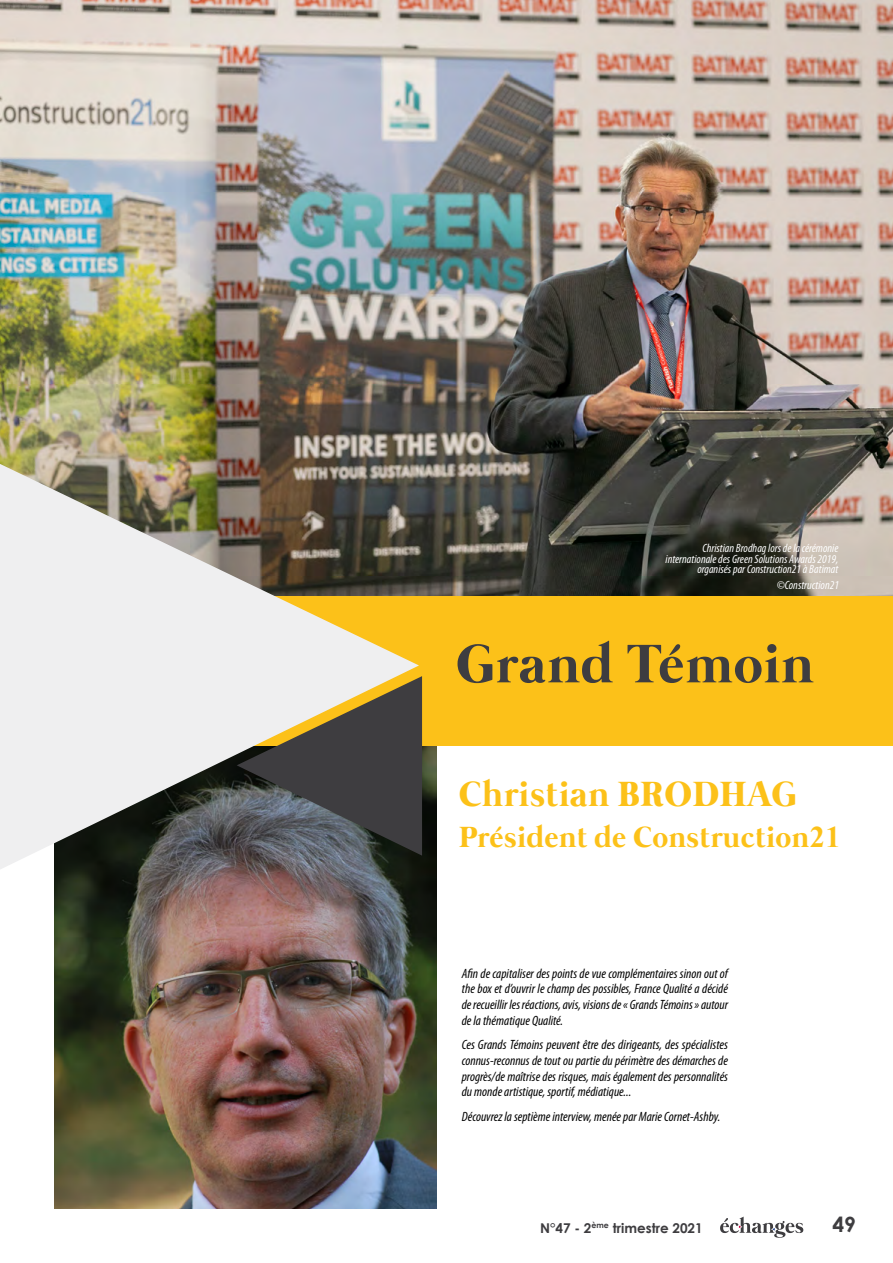
<style>
.page{position:relative;width:893px;height:1263px;background:#fff}
.page>*{position:absolute;margin:0;border:0;box-sizing:border-box;transform-origin:0 0}
.t1{font:700 55.5px "Mermaid";letter-spacing:.03em;color:#3e3d40}
.t2{font:700 36px "Mermaid";letter-spacing:.025em;color:#fcc119}
.t3{font:700 30px "Mermaid";letter-spacing:.025em;color:#fcc119}
.t4{font:700 21px "Century Gothic";color:#3e3d40}
.t5{font:italic condensed 13.5px/15.8px "Myriad Pro";color:#000;text-align:justify}
.t6{font:700 13.5px "Century Gothic";color:#3e3d40}
.t7{font:italic condensed 12px/10.5px "Myriad Pro";color:#fff;text-align:right}
.s1{font-family:"Times New Roman"}
</style>
<div class="page">
<svg style="left:720px;top:1217px;width:83px;height:21px"></svg>
<img style="left:54px;top:746px;width:383px;height:463px">
<div style="left:0;top:595px;width:893px;height:151px;background:#fcc119"></div>
<img style="left:0;top:0;width:893px;height:595px">
<svg style="left:0;top:464px;width:419px;height:406px;fill:#efeff0"></svg>
<svg style="left:237px;top:676px;width:185px;height:180px"></svg>
<p class="t7" style="left:666px;top:543px;width:174px">Christian Brodhag lors de la cérémonie internationale des Green Solutions Awards 2019, organisés par Construction21 à Batimat</p>
<p class="t7" style="left:777px;top:580px;width:64px">©Construction21</p>
<h1 class="t1" style="left:456px;top:632px;width:358px">Grand Témoin</h1>
<h2 class="t2" style="left:459px;top:773px;width:339px">Christian BRODHAG</h2>
<h3 class="t3" style="left:459px;top:820px;width:383px">Président de Construction<span class="s1">21</span></h3>
<p class="t5" style="left:462px;top:965px;width:268px">Afin de capitaliser des points de vue complémentaires sinon out of the box et d’ouvrir le champ des possibles, France Qualité a décidé de recueillir les réactions, avis, visions de « Grands Témoins » autour de la thématique Qualité.</p>
<p class="t5" style="left:462px;top:1036px;width:268px">Ces Grands Témoins peuvent être des dirigeants, des spécialistes connus-reconnus de tout ou partie du périmètre des démarches de progrès/de maîtrise des risques, mais également des personnalités du monde artistique, sportif, médiatique...</p>
<p class="t5" style="left:462px;top:1108px;width:260px">Découvrez la septième interview, menée par Marie Cornet-Ashby.</p>
<p class="t6" style="left:540px;top:1219px;width:164px">N°47 - 2<sup>ème</sup> trimestre 2021</p>
<h3 class="t4" style="left:832px;top:1211px;width:25px">49</h3>
</div>
